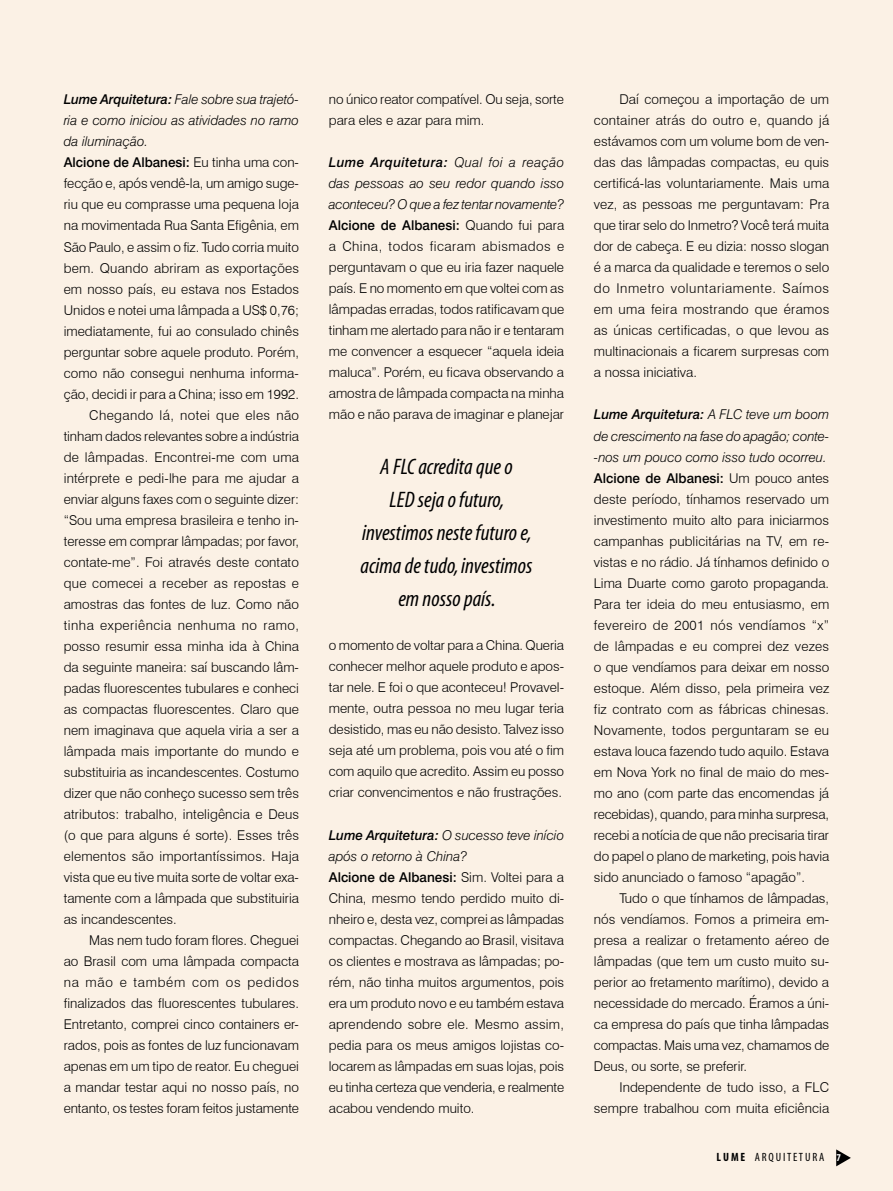
<style>
.page{position:relative;width:893px;height:1191px;background:#fbf1e5}
.page>*{position:absolute;margin:0;border:0;box-sizing:border-box;transform-origin:0 0}
.t1{font:italic condensed 22.5px/33px "Myriad";color:#000;text-align:center}
.t2{font:300 13.5px/21px "Swiss 721 BT";color:#000;text-align:justify}
.t3{font:italic 300 13.5px "Swiss 721 BT";color:#000}
.t4{font:500 13.5px "Swiss 721 BT";color:#000}
.t5{font:300 13.5px "Swiss 721 BT";letter-spacing:.035em;color:#000}
.t6{font:300 13.5px "Swiss 721 BT";letter-spacing:.02em;color:#000}
.t7{font:300 13.5px "Swiss 721 BT";letter-spacing:.03em;color:#000}
.t8{font:300 13.5px "Swiss 721 BT";letter-spacing:.05em;color:#000}
.t9{font:condensed 12px "Myriad";color:#000}
.s1{font-weight:500}
.s2{font-weight:300}
.s3{font-weight:500;font-style:italic}
.s4{font-style:italic}
.s5{font-weight:700}
.s6{font-weight:700;font-size:10.5px;color:#fff}
</style>
<div class="page">
<svg style="left:836px;top:1149px;width:15px;height:17px"></svg>
<p class="t3" style="left:64px;top:91px;width:237px"><span class="s1">Lume Arquitetura:</span> Fale sobre sua trajetó-</p>
<p class="t3" style="left:64px;top:112px;width:237px">ria e como iniciou as atividades no ramo</p>
<p class="t3" style="left:64px;top:133px;width:86px">da iluminação.</p>
<p class="t4" style="left:64px;top:154px;width:237px">Alcione de Albanesi: <span class="s2">Eu tinha uma con-</span></p>
<p class="t2" style="left:64px;top:173px;width:237px">fecção e, após vendê-la, um amigo suge-</p>
<p class="t2" style="left:64px;top:194px;width:237px">riu que eu comprasse uma pequena loja</p>
<p class="t2" style="left:64px;top:215px;width:237px">na movimentada Rua Santa Efigênia, em</p>
<p class="t2" style="left:64px;top:236px;width:237px">São Paulo, e assim o fiz. Tudo corria muito</p>
<p class="t2" style="left:64px;top:257px;width:237px">bem. Quando abriram as exportações</p>
<p class="t2" style="left:64px;top:278px;width:237px">em nosso país, eu estava nos Estados</p>
<p class="t2" style="left:64px;top:299px;width:237px">Unidos e notei uma lâmpada a US$ 0,76;</p>
<p class="t2" style="left:64px;top:320px;width:237px">imediatamente, fui ao consulado chinês</p>
<p class="t2" style="left:64px;top:341px;width:237px">perguntar sobre aquele produto. Porém,</p>
<p class="t2" style="left:64px;top:362px;width:237px">como não consegui nenhuma informa-</p>
<p class="t2" style="left:64px;top:383px;width:237px">ção, decidi ir para a China; isso em 1992.</p>
<p class="t7" style="left:89px;top:406px;width:211px">Chegando lá, notei que eles não</p>
<p class="t2" style="left:64px;top:425px;width:237px">tinham dados relevantes sobre a indústria</p>
<p class="t6" style="left:64px;top:448px;width:237px">de lâmpadas. Encontrei-me com uma</p>
<p class="t2" style="left:64px;top:467px;width:237px">intérprete e pedi-lhe para me ajudar a</p>
<p class="t2" style="left:64px;top:488px;width:237px">enviar alguns faxes com o seguinte dizer:</p>
<p class="t2" style="left:64px;top:509px;width:237px">“Sou uma empresa brasileira e tenho in-</p>
<p class="t2" style="left:64px;top:530px;width:237px">teresse em comprar lâmpadas; por favor,</p>
<p class="t2" style="left:64px;top:551px;width:237px">contate-me”. Foi através deste contato</p>
<p class="t2" style="left:64px;top:572px;width:237px">que comecei a receber as repostas e</p>
<p class="t2" style="left:64px;top:593px;width:237px">amostras das fontes de luz. Como não</p>
<p class="t5" style="left:64px;top:617px;width:237px">tinha experiência nenhuma no ramo,</p>
<p class="t2" style="left:64px;top:635px;width:237px">posso resumir essa minha ida à China</p>
<p class="t2" style="left:64px;top:656px;width:237px">da seguinte maneira: saí buscando lâm-</p>
<p class="t2" style="left:64px;top:677px;width:237px">padas fluorescentes tubulares e conheci</p>
<p class="t2" style="left:64px;top:698px;width:237px">as compactas fluorescentes. Claro que</p>
<p class="t2" style="left:64px;top:719px;width:237px">nem imaginava que aquela viria a ser a</p>
<p class="t2" style="left:64px;top:740px;width:237px">lâmpada mais importante do mundo e</p>
<p class="t2" style="left:64px;top:761px;width:237px">substituiria as incandescentes. Costumo</p>
<p class="t2" style="left:64px;top:782px;width:237px">dizer que não conheço sucesso sem três</p>
<p class="t2" style="left:64px;top:803px;width:237px">atributos: trabalho, inteligência e Deus</p>
<p class="t2" style="left:64px;top:824px;width:237px">(o que para alguns é sorte). Esses três</p>
<p class="t2" style="left:64px;top:845px;width:237px">elementos são importantíssimos. Haja</p>
<p class="t2" style="left:64px;top:866px;width:237px">vista que eu tive muita sorte de voltar exa-</p>
<p class="t2" style="left:64px;top:887px;width:237px">tamente com a lâmpada que substituiria</p>
<p class="t2" style="left:64px;top:908px;width:115px">as incandescentes.</p>
<p class="t2" style="left:89px;top:929px;width:211px">Mas nem tudo foram flores. Cheguei</p>
<p class="t2" style="left:64px;top:950px;width:237px">ao Brasil com uma lâmpada compacta</p>
<p class="t8" style="left:64px;top:974px;width:237px">na mão e também com os pedidos</p>
<p class="t2" style="left:64px;top:992px;width:237px">finalizados das fluorescentes tubulares.</p>
<p class="t2" style="left:64px;top:1013px;width:237px">Entretanto, comprei cinco containers er-</p>
<p class="t2" style="left:64px;top:1034px;width:237px">rados, pois as fontes de luz funcionavam</p>
<p class="t2" style="left:64px;top:1055px;width:237px">apenas em um tipo de reator. Eu cheguei</p>
<p class="t2" style="left:64px;top:1076px;width:237px">a mandar testar aqui no nosso país, no</p>
<p class="t2" style="left:64px;top:1097px;width:237px">entanto, os testes foram feitos justamente</p>
<p class="t2" style="left:329px;top:89px;width:237px">no único reator compatível. Ou seja, sorte para eles e azar para mim.</p>
<p class="t2" style="left:329px;top:152px;width:237px"><span class="s3">Lume Arquitetura:</span> <span class="s4">Qual foi a reação das pessoas ao seu redor quando isso aconteceu? O que a fez tentar novamente?<br></span><span class="s1">Alcione de Albanesi:</span> Quando fui para a China, todos ficaram abismados e perguntavam o que eu iria fazer naquele país. E no momento em que voltei com as lâmpadas erradas, todos ratificavam que tinham me alertado para não ir e tentaram me convencer a esquecer “aquela ideia maluca”. Porém, eu ficava observando a amostra de lâmpada compacta na minha mão e não parava de imaginar e planejar</p>
<h1 class="t1" style="left:361px;top:451px;width:173px">A FLC acredita que o<br>LED seja o futuro, investimos neste futuro e, acima de tudo, investimos em nosso país.</h1>
<p class="t2" style="left:329px;top:635px;width:237px">o momento de voltar para a China. Queria conhecer melhor aquele produto e apos&shy;tar nele. E foi o que aconteceu! Provavel&shy;mente, outra pessoa no meu lugar teria desistido, mas eu não desisto. Talvez isso seja até um problema, pois vou até o fim com aquilo que acredito. Assim eu posso criar convencimentos e não frustrações.</p>
<p class="t2" style="left:329px;top:824px;width:237px;text-align:left"><span class="s3">Lume Arquitetura:</span> <span class="s4">O sucesso teve início após o retorno à China?<br></span><span class="s1">Alcione de Albanesi:</span> Sim. Voltei para a China, mesmo tendo perdido muito di&shy;nheiro e, desta vez, comprei as lâmpadas compactas. Chegando ao Brasil, visitava os clientes e mostrava as lâmpadas; po&shy;rém, não tinha muitos argumentos, pois era um produto novo e eu também estava aprendendo sobre ele. Mesmo assim, pedia para os meus amigos lojistas co&shy;locarem as lâmpadas em suas lojas, pois eu tinha certeza que venderia, e realmente acabou vendendo muito.</p>
<p class="t2" style="left:594px;top:89px;width:237px;text-indent:26px">Daí começou a importação de um container atrás do outro e, quando já estávamos com um volume bom de ven&shy;das das lâmpadas compactas, eu quis certificá-las voluntariamente. Mais uma vez, as pessoas me perguntavam: Pra que tirar selo do Inmetro? Você terá muita dor de cabeça. E eu dizia: nosso slogan é a marca da qualidade e teremos o selo do Inmetro voluntariamente. Saímos em uma feira mostrando que éramos as únicas certificadas, o que levou as multinacionais a ficarem surpresas com a nossa iniciativa.</p>
<p class="t2" style="left:594px;top:404px;width:237px;text-align:left"><span class="s3">Lume Arquitetura:</span> <span class="s4">A FLC teve um boom de crescimento na fase do apagão; conte--nos um pouco como isso tudo ocorreu.<br></span><span class="s1">Alcione de Albanesi:</span> Um pouco antes deste período, tínhamos reservado um investimento muito alto para iniciarmos campanhas publicitárias na TV, em re&shy;vistas e no rádio. Já tínhamos definido o Lima Duarte como garoto propaganda.<br>Para ter ideia do meu entusiasmo, em fevereiro de 2001 nós vendíamos “x” de lâmpadas e eu comprei dez vezes o que vendíamos para deixar em nosso estoque. Além disso, pela primeira vez fiz contrato com as fábricas chinesas.<br>Novamente, todos perguntaram se eu estava louca fazendo tudo aquilo. Estava em Nova York no final de maio do mes&shy;mo ano (com parte das encomendas já recebidas), quando, para minha surpresa, recebi a notícia de que não precisaria tirar do papel o plano de marketing, pois havia sido anunciado o famoso “apagão”.</p>
<p class="t2" style="left:594px;top:887px;width:237px;text-indent:26px">Tudo o que tínhamos de lâmpadas, nós vendíamos. Fomos a primeira em&shy;presa a realizar o fretamento aéreo de lâmpadas (que tem um custo muito su&shy;perior ao fretamento marítimo), devido a necessidade do mercado. Éramos a úni&shy;ca empresa do país que tinha lâmpadas compactas. Mais uma vez, chamamos de Deus, ou sorte, se preferir.</p>
<p class="t2" style="left:594px;top:1076px;width:237px;text-align:right">Independente de tudo isso, a FLC sempre trabalhou com muita eficiência</p>
<p class="t9" style="left:717px;top:1151px;width:126px"><span class="s5">L U M E</span> A R Q U I T E T U R A <span class="s6">7</span></p>
</div>
